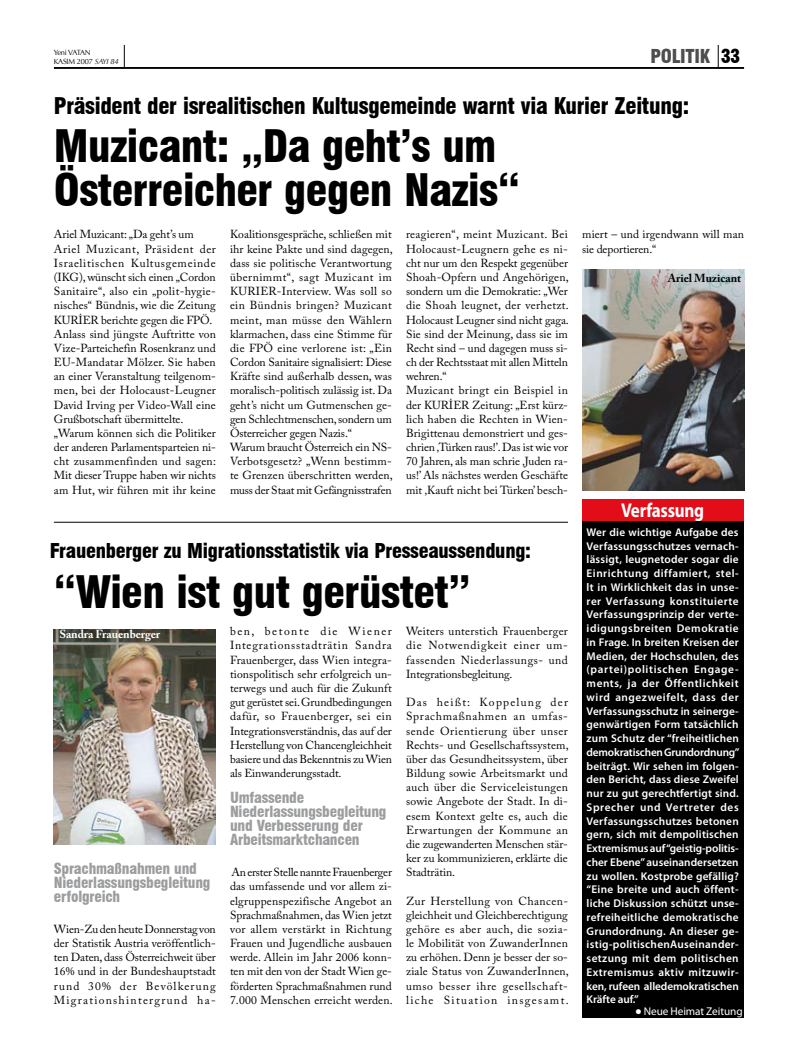
<style>
.page{position:relative;width:798px;height:1063px;background:#fff}
.page>*{position:absolute;margin:0;border:0;box-sizing:border-box;transform-origin:0 0}
.t1{font:900 condensed 43.75px/43.8px "Swiss 721 BT";letter-spacing:-.015em;color:#000}
.t2{font:900 condensed 22.5px "Swiss 721 BT";letter-spacing:-.015em;color:#000}
.t3{font:900 condensed 20px "Swiss 721 BT";letter-spacing:-.015em;color:#000}
.t4{font:700 20px "Myriad Pro";letter-spacing:-.015em;color:#fff;scale:.85 1}
.t5{font:900 condensed 18.75px "Swiss 721 BT";letter-spacing:-.015em;color:#4d4d4d}
.t6{font:900 condensed 15px/14.1px "Swiss 721 BT";letter-spacing:-.015em;color:#9c9d9f}
.t7{font:11.62px/14.1px "Adobe Caslon Pro";letter-spacing:.005em;color:#000;text-align:justify}
.t8{font:700 11.62px "Adobe Caslon Pro";letter-spacing:-.005em;color:#fff}
.t9{font:700 11.62px "Adobe Caslon Pro";letter-spacing:-.005em;color:#000}
.t10{font:600 11.25px/13.8px "Myriad Pro";letter-spacing:-.005em;color:#fff;text-align:justify}
.t11{font:11.25px "Myriad Pro";letter-spacing:-.005em;color:#fff}
.t12{font:7.5px/9px "Optima";letter-spacing:-.03em;color:#000}
.s1{font-style:italic}
.s2{color:#000}
</style>
<div class="page">
<svg style="left:717px;top:45px;width:1px;height:22px"></svg>
<svg style="left:124px;top:45px;width:1px;height:22px"></svg>
<hr style="left:54px;top:67px;width:689px;height:2px;background:#000">
<img style="left:582px;top:270px;width:161px;height:221px">
<img style="left:54px;top:629px;width:162px;height:216px">
<div style="left:582px;top:500px;width:161px;height:21px;background:#e30c19"></div>
<div style="left:581px;top:521px;width:162px;height:497px;background:#000"></div>
<hr style="left:54px;top:522px;width:513px;height:1px;background:#000">
<p class="t12" style="left:54px;top:48px;width:66px">Yeni VATAN<br>KASIM 2007 <span class="s1">SAYI 84</span></p>
<h3 class="t5" style="left:650px;top:45px;width:91px">POLITIK <span class="s2">33</span></h3>
<h2 class="t2" style="left:54px;top:92px;width:636px">Präsident der isrealitischen Kultusgemeinde warnt via Kurier Zeitung:</h2>
<h1 class="t1" style="left:54px;top:124px;width:467px">Muzicant: „Da geht’s um<br>Österreicher gegen Nazis“</h1>
<p class="t7" style="left:54px;top:227px;width:164px;text-align:left">Ariel Muzicant: „Da geht’s um<br>Ariel Muzicant, Präsident der<br>Israelitischen Kultusgemeinde (IKG), wünscht sich einen „Cordon<br>Sanitaire“, also ein „polit-hygie&shy;nisches“ Bündnis, wie die Zeitung<br>KURİER berichte gegen die FPÖ.<br>Anlass sind jüngste Auftritte von<br>Vize-Parteichefin Rosenkranz und<br>EU-Mandatar Mölzer. Sie haben an einer Veranstaltung teilgenom&shy;men, bei der Holocaust-Leugner<br>David Irving per Video-Wall eine<br>Grußbotschaft übermittelte. „Warum können sich die Politiker der anderen Parlamentsparteien ni&shy;cht zusammenfinden und sagen:<br>Mit dieser Truppe haben wir nichts am Hut, wir führen mit ihr keine</p>
<p class="t7" style="left:230px;top:227px;width:164px;text-align:left">Koalitionsgespräche, schließen mit ihr keine Pakte und sind dagegen, dass sie politische Verantwortung übernimmt“, sagt Muzicant im KURIER-Interview. Was soll so ein Bündnis bringen? Muzicant meint, man müsse den Wählern klarmachen, dass eine Stimme für die FPÖ eine verlorene ist: „Ein Cordon Sanitaire signalisiert: Diese Kräfte sind außerhalb dessen, was moralisch-politisch zulässig ist. Da geht’s nicht um Gutmenschen ge&shy;gen Schlechtmenschen, sondern um Österreicher gegen Nazis.“<br>Warum braucht Österreich ein NS-Verbotsgesetz? „Wenn bestimm&shy;te Grenzen überschritten werden, muss der Staat mit Gefängnisstrafen</p>
<p class="t7" style="left:406px;top:227px;width:164px;text-align:left">reagieren“, meint Muzicant. Bei<br>Holocaust-Leugnern gehe es ni&shy;cht nur um den Respekt gegenüber<br>Shoah-Opfern und Angehörigen, sondern um die Demokratie: „Wer die Shoah leugnet, der verhetzt.<br>Holocaust Leugner sind nicht gaga.<br>Sie sind der Meinung, dass sie im<br>Recht sind – und dagegen muss si&shy;ch der Rechtsstaat mit allen Mitteln wehren.“<br>Muzicant bringt ein Beispiel in der KURİER Zeitung: „Erst kürz&shy;lich haben die Rechten in Wien-<br>Brigittenau demonstriert und ges&shy;chrien ‚Türken raus!’. Das ist wie vor<br>70 Jahren, als man schrie ‚Juden ra&shy;us!’ Als nächstes werden Geschäfte mit ‚Kauft nicht bei Türken’ besch-</p>
<p class="t7" style="left:582px;top:227px;width:163px">miert – und irgendwann will man sie deportieren.“</p>
<p class="t9" style="left:667px;top:271px;width:75px">Ariel Muzicant</p>
<h3 class="t3" style="left:50px;top:539px;width:483px">Frauenberger zu Migrationsstatistik via Presseaussendung:</h3>
<h1 class="t1" style="left:54px;top:571px;width:418px">“Wien ist gut gerüstet”</h1>
<p class="t8" style="left:59px;top:627px;width:102px">Sandra Frauenberger</p>
<p class="t7" style="left:230px;top:624px;width:163px">ben, betonte die Wiener Integrationsstadträtin Sandra Frauenberger, dass Wien integra&shy;tionspolitisch sehr erfolgreich un&shy;terwegs und auch für die Zukunft gut gerüstet sei. Grundbedingungen dafür, so Frauenberger, sei ein Integrationsverständnis, das auf der Herstellung von Chancengleichheit basiere und das Bekenntnis zu Wien als Einwanderungsstadt.</p>
<p class="t6" style="left:230px;top:790px;width:158px">Umfassende<br>Niederlassungsbegleitung und Verbesserung der<br>Arbeitsmarktchancen</p>
<p class="t7" style="left:230px;top:865px;width:164px">An erster Stelle nannte Frauenberger das umfassende und vor allem zi&shy;elgruppenspezifische Angebot an Sprachmaßnahmen, das Wien jetzt vor allem verstärkt in Richtung Frauen und Jugendliche ausbauen werde. Allein im Jahr 2006 konn&shy;ten mit den von der Stadt Wien ge&shy;förderten Sprachmaßnahmen rund 7.000 Menschen erreicht werden.</p>
<p class="t7" style="left:406px;top:624px;width:163px">Weiters unterstich Frauenberger die Notwendigkeit einer um&shy;fassenden Niederlassungs- und Integrationsbegleitung.</p>
<p class="t7" style="left:406px;top:695px;width:164px">Das heißt: Koppelung der Sprachmaßnahmen an umfas&shy;sende Orientierung über unser Rechts- und Gesellschaftssystem, über das Gesundheitssystem, über Bildung sowie Arbeitsmarkt und auch über die Serviceleistungen sowie Angebote der Stadt. In di&shy;esem Kontext gelte es, auch die Erwartungen der Kommune an die zugewanderten Menschen stär&shy;ker zu kommunizieren, erklärte die Stadträtin.</p>
<p class="t7" style="left:406px;top:894px;width:164px">Zur Herstellung von Chancen&shy;gleichheit und Gleichberechtigung gehöre es aber auch, die sozia&shy;le Mobilität von ZuwanderInnen zu erhöhen. Denn je besser der so&shy;ziale Status von ZuwanderInnen, umso besser ihre gesellschaft&shy;liche Situation insgesamt.</p>
<p class="t6" style="left:54px;top:861px;width:158px">Sprachmaßnahmen und<br>Niederlassungsbegleitung erfolgreich</p>
<p class="t7" style="left:54px;top:922px;width:163px">Wien-Zu den heute Donnerstag von der Statistik Austria veröffentlich&shy;ten Daten, dass Österreichweit über 16% und in der Bundeshauptstadt rund 30% der Bevölkerung Migrationshintergrund ha-</p>
<h3 class="t4" style="left:621px;top:498px;width:99px">Verfassung</h3>
<p class="t10" style="left:586px;top:525px;width:154px">Wer die wichtige Aufgabe des Verfassungsschutzes vernach&shy;lässigt, leugnetoder sogar die Einrichtung diffamiert, stel&shy;lt in Wirklichkeit das in unse&shy;rer Verfassung konstituierte Verfassungsprinzip der verte&shy;idigungsbreiten Demokratie in Frage. In breiten Kreisen der Medien, der Hochschulen, des (partei)politischen Engage&shy;ments, ja der Öffentlichkeit wird angezweifelt, dass der Verfassungsschutz in seinerge&shy;genwärtigen Form tatsächlich zum Schutz der “freiheitlichen demokratischen Grundordnung” beiträgt. Wir sehen im folgen&shy;den Bericht, dass diese Zweifel nur zu gut gerechtfertigt sind.<br>Sprecher und Vertreter des Verfassungsschutzes betonen gern, sich mit dempolitischen Extremismus auf “geistig-politis&shy;cher Ebene” auseinandersetzen zu wollen. Kostprobe gefällig? “Eine breite und auch öffent&shy;liche Diskussion schützt unse&shy;refreiheitliche demokratische Grundordnung. An dieser ge&shy;istig-politischenAuseinander&shy;setzung mit dem politischen Extremismus aktiv mitzuwir&shy;ken, rufeen alledemokratischen Kräfte auf.”</p>
<p class="t11" style="left:635px;top:1004px;width:108px">● Neue Heimat Zeitung</p>
</div>
